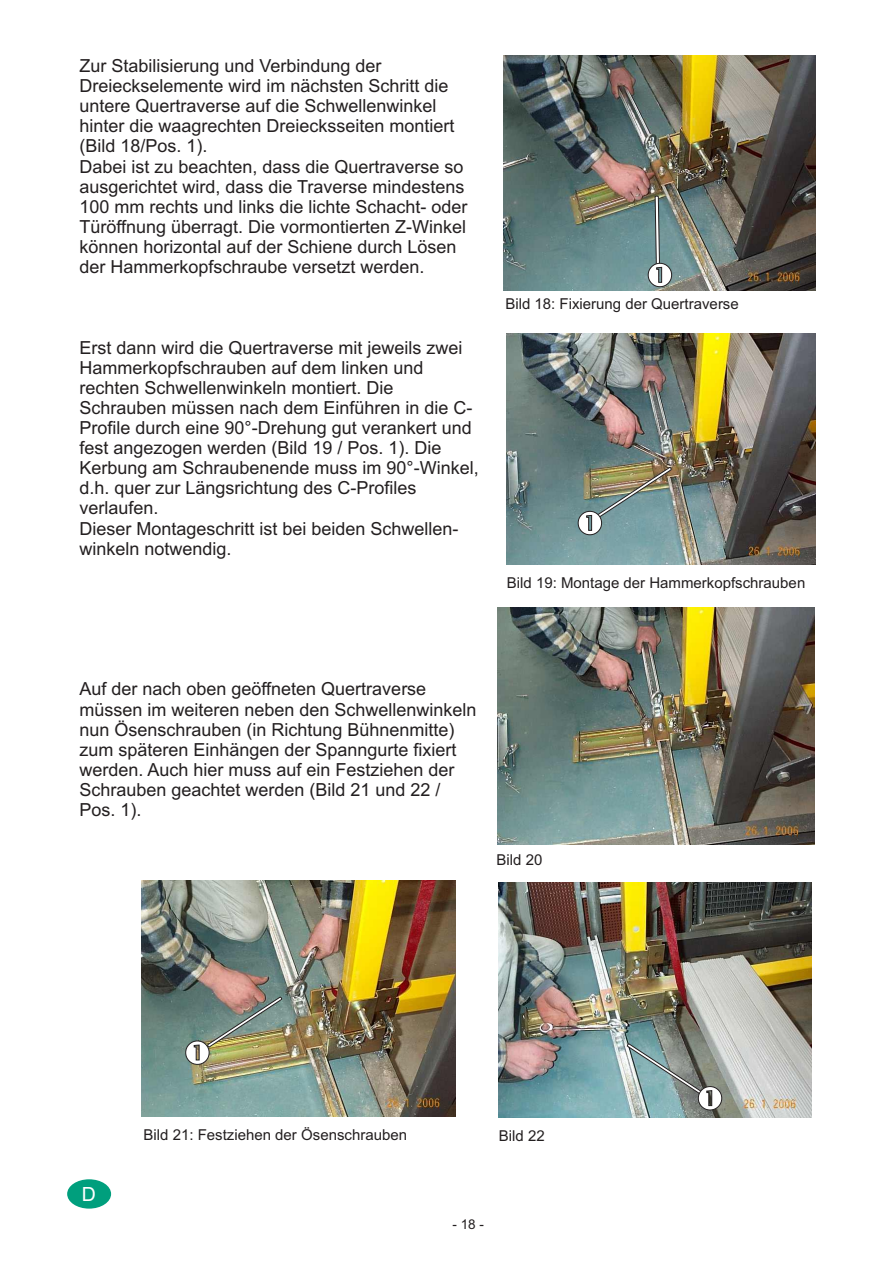
<style>
.page{position:relative;width:893px;height:1263px;background:#fff}
.page>*{position:absolute;margin:0;border:0;box-sizing:border-box;transform-origin:0 0}
.t1{font:19.5px "Arial";color:#fff}
.t2{font:18px/20.1px "Arial";color:#231f20}
.t3{font:15px "Arial";color:#231f20}
.t4{font:13.5px "Arial";color:#231f20}
</style>
<div class="page">
<img style="left:504px;top:56px;width:312px;height:234px">
<img style="left:507px;top:333px;width:308px;height:231px">
<img style="left:498px;top:608px;width:316px;height:237px">
<img style="left:141px;top:881px;width:315px;height:235px">
<img style="left:499px;top:883px;width:312px;height:234px">
<img style="left:648px;top:160px;width:24px;height:131px">
<img style="left:578px;top:467px;width:94px;height:68px">
<img style="left:185px;top:997px;width:97px;height:68px">
<svg style="left:627px;top:1043px;width:95px;height:67px"></svg>
<div style="left:67px;top:1179px;width:44px;height:29px;background:#009f7d;border-radius:50%"></div>
<p class="t2" style="left:79px;top:57px;width:390px">Zur Stabilisierung und Verbindung der Dreieckselemente wird im nächsten Schritt die untere Quertraverse auf die Schwellenwinkel hinter die waagrechten Dreiecksseiten montiert (Bild 18/Pos. 1).<br>Dabei ist zu beachten, dass die Quertraverse so ausgerichtet wird, dass die Traverse mindestens 100 mm rechts und links die lichte Schacht- oder Türöffnung überragt. Die vormontierten Z-Winkel können horizontal auf der Schiene durch Lösen der Hammerkopfschraube versetzt werden.</p>
<p class="t2" style="left:79px;top:339px;width:401px">Erst dann wird die Quertraverse mit jeweils zwei Hammerkopfschrauben auf dem linken und rechten Schwellenwinkeln montiert. Die Schrauben müssen nach dem Einführen in die C-Profile durch eine 90°-Drehung gut verankert und fest angezogen werden (Bild 19 / Pos. 1). Die Kerbung am Schraubenende muss im 90°-Winkel, d.h. quer zur Längsrichtung des C-Profiles verlaufen.<br>Dieser Montageschritt ist bei beiden Schwellen&shy;winkeln notwendig.</p>
<p class="t3" style="left:505px;top:298px;width:235px">Bild 18: Fixierung der Quertraverse</p>
<p class="t3" style="left:507px;top:577px;width:300px">Bild 19: Montage der Hammerkopfschrauben</p>
<p class="t2" style="left:79px;top:681px;width:399px">Auf der nach oben geöffneten Quertraverse müssen im weiteren neben den Schwellenwinkeln nun Ösenschrauben (in Richtung Bühnenmitte) zum späteren Einhängen der Spanngurte fixiert werden. Auch hier muss auf ein Festziehen der Schrauben geachtet werden (Bild 21 und 22 / Pos. 1).</p>
<p class="t3" style="left:497px;top:854px;width:47px">Bild 20</p>
<p class="t1" style="left:82px;top:1187px;width:16px">D</p>
<p class="t3" style="left:144px;top:1129px;width:265px">Bild 21: Festziehen der Ösenschrauben</p>
<p class="t3" style="left:499px;top:1130px;width:47px">Bild 22</p>
<p class="t4" style="left:452px;top:1219px;width:33px">- 18 -</p>
</div>
